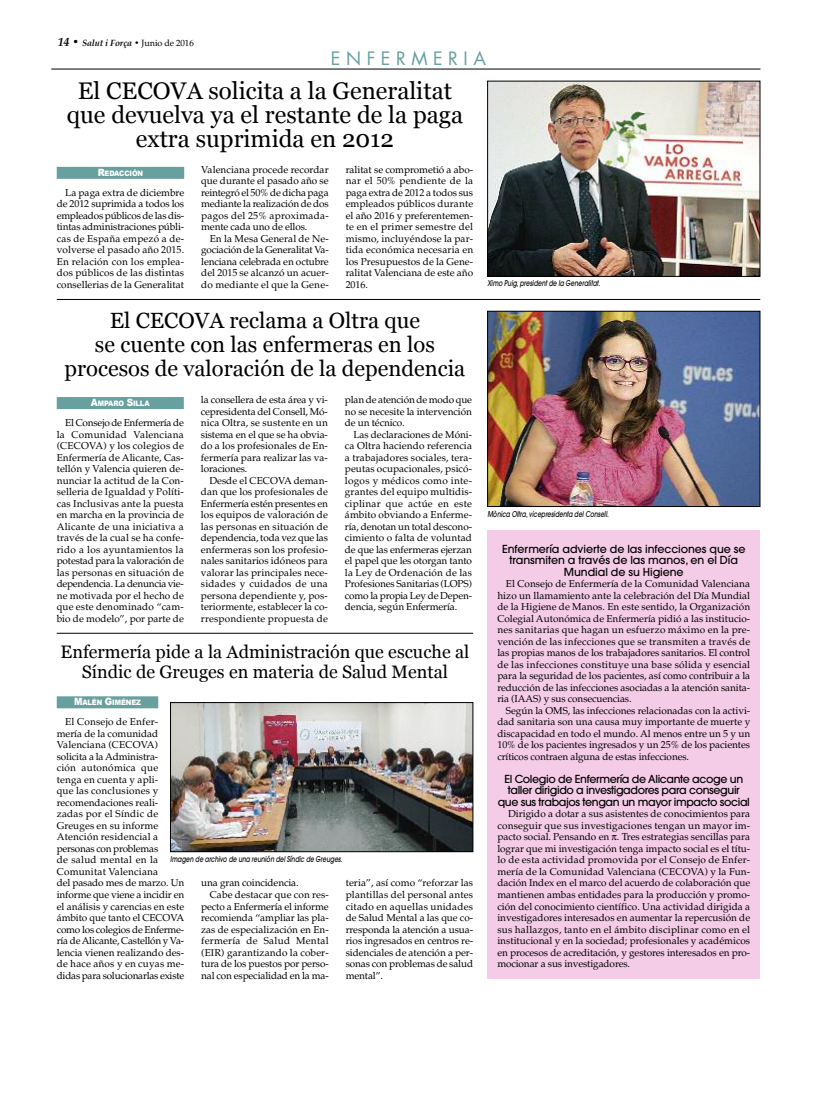
<style>
.page{position:relative;width:817px;height:1096px;background:#fff}
.page>*{position:absolute;margin:0;border:0;box-sizing:border-box;transform-origin:0 0}
.t1{font:24px/24px "Georgia";color:#000;text-align:center}
.t2{font:22px/24px "Georgia";color:#000;text-align:center}
.t3{font:18px/20px "Georgia";color:#000;text-align:center}
.t4{font:18px "Futura";letter-spacing:.31em;color:#689f9f}
.t5{font:500 11px/11.5px "Avant Garde";letter-spacing:-.035em;color:#000;text-align:center}
.t6{font:500 11px/11.5px "Avant Garde";letter-spacing:-.005em;color:#000;text-align:center}
.t7{font:10px/11.5px "Palatino";color:#000;text-align:justify}
.t8{font:10px "Palatino";letter-spacing:.025em;color:#000}
.t9{font:italic 700 9px "Palatino";letter-spacing:-.01em;color:#000}
.t10{font:italic 500 8px "Avant Garde";color:#000;scale:.75 1}
.t11{font:900 7.5px "Arial";letter-spacing:-.02em;color:#fff;scale:.9 1}
.s1{font-size:12px}
.s2{font-weight:400;font-style:normal}
.s3{font-size:10px}
</style>
<div class="page">
<div style="left:57px;top:397px;width:127px;height:12px;background:#689f9f"></div>
<div style="left:487px;top:529px;width:272px;height:449px;background:#f4cce8"></div>
<hr style="left:51px;top:69px;width:709px;height:1px;background:#000">
<div style="left:57px;top:167px;width:127px;height:12px;background:#689f9f"></div>
<img style="left:489px;top:83px;width:268px;height:191px">
<div style="left:487px;top:81px;width:272px;height:195px;border:1px solid #000"></div>
<img style="left:489px;top:313px;width:268px;height:191px">
<div style="left:487px;top:311px;width:272px;height:195px;border:1px solid #000"></div>
<div style="left:57px;top:696px;width:101px;height:12px;background:#689f9f"></div>
<img style="left:172px;top:704px;width:299px;height:145px">
<div style="left:170px;top:702px;width:303px;height:149px;border:1px solid #000"></div>
<hr style="left:57px;top:299px;width:702px;height:1px;background:#000">
<hr style="left:57px;top:633px;width:416px;height:1px;background:#000">
<p class="t9" style="left:58px;top:39px;width:137px"><span class="s1">14 •</span> Salut i Força • <span class="s2">Junio de 2016</span></p>
<h3 class="t4" style="left:331px;top:50px;width:156px">ENFERMERIA</h3>
<h1 class="t1" style="left:67px;top:78px;width:398px">El CECOVA solicita a la Generalitat que devuelva ya el restante de la paga extra suprimida en 2012</h1>
<p class="t11" style="left:98px;top:167px;width:52px"><span class="s3">R</span>EDACCIÓN</p>
<p class="t7" style="left:57px;top:187px;width:129px;text-indent:9px">La paga extra de diciembre de 2012 suprimida a todos los empleados públicos de las dis&shy;tintas administraciones públi&shy;cas de España empezó a de&shy;volverse el pasado año 2015.<br>En relación con los emplea&shy;dos públicos de las distintas consellerias de la Generalitat</p>
<p class="t7" style="left:201px;top:164px;width:129px">Valenciana procede recordar que durante el pasado año se reintegró el 50% de dicha paga mediante la realización de dos pagos del 25% aproximada&shy;mente cada uno de ellos.</p>
<p class="t7" style="left:201px;top:233px;width:129px;text-indent:9px">En la Mesa General de Ne&shy;gociación de la Generalitat Va&shy;lenciana celebrada en octubre del 2015 se alcanzó un acuer&shy;do mediante el que la Gene-</p>
<p class="t7" style="left:345px;top:164px;width:129px">ralitat se comprometió a abo&shy;nar el 50% pendiente de la paga extra de 2012 a todos sus empleados públicos durante el año 2016 y preferentemen&shy;te en el primer semestre del mismo, incluyéndose la par&shy;tida económica necesaria en los Presupuestos de la Gene&shy;ralitat Valenciana de este año 2016.</p>
<p class="t10" style="left:487px;top:280px;width:152px">Ximo Puig, president de la Generalitat.</p>
<h2 class="t2" style="left:65px;top:308px;width:402px">El CECOVA reclama a Oltra que<br>se cuente con las enfermeras en los procesos de valoración de la dependencia</h2>
<p class="t11" style="left:91px;top:397px;width:67px"><span class="s3">A</span>MPARO <span class="s3">S</span>ILLA</p>
<p class="t7" style="left:57px;top:417px;width:128px;text-indent:9px">El Consejo de Enfermería de la Comunidad Valenciana (CECOVA) y los colegios de Enfermería de Alicante, Cas&shy;tellón y Valencia quieren de&shy;nunciar la actitud de la Con&shy;selleria de Igualdad y Políti&shy;cas Inclusivas ante la puesta en marcha en la provincia de Alicante de una iniciativa a través de la cual se ha confe&shy;rido a los ayuntamientos la potestad para la valoración de las personas en situación de dependencia. La denuncia vie&shy;ne motivada por el hecho de que este denominado “cam&shy;bio de modelo”, por parte de</p>
<p class="t7" style="left:201px;top:394px;width:128px">la consellera de esta área y vi&shy;cepresidenta del Consell, Mó&shy;nica Oltra, se sustente en un sistema en el que se ha obvia&shy;do a los profesionales de En&shy;fermería para realizar las va&shy;loraciones.</p>
<p class="t7" style="left:201px;top:474px;width:128px;text-indent:9px">Desde el CECOVA deman&shy;dan que los profesionales de Enfermería estén presentes en los equipos de valoración de las personas en situación de dependencia, toda vez que las enfermeras son los profesio&shy;nales sanitarios idóneos para valorar las principales nece&shy;sidades y cuidados de una persona dependiente y, pos&shy;teriormente, establecer la co&shy;rrespondiente propuesta de</p>
<p class="t7" style="left:345px;top:394px;width:128px">plan de atención de modo que no se necesite la intervención de un técnico.</p>
<p class="t7" style="left:345px;top:428px;width:128px;text-indent:9px">Las declaraciones de Móni&shy;ca Oltra haciendo referencia a trabajadores sociales, tera&shy;peutas ocupacionales, psicó&shy;logos y médicos como inte&shy;grantes del equipo multidis&shy;ciplinar que actúe en este ámbito obviando a Enferme&shy;ría, denotan un total descono&shy;cimiento o falta de voluntad de que las enfermeras ejerzan el papel que les otorgan tanto la Ley de Ordenación de las Profesiones Sanitarias (LOPS) como la propia Ley de Depen&shy;dencia, según Enfermería.</p>
<h3 class="t3" style="left:61px;top:642px;width:410px">Enfermería pide a la Administración que escuche al<br>Síndic de Greuges en materia de Salud Mental</h3>
<p class="t11" style="left:74px;top:696px;width:76px"><span class="s3">M</span>ALÉN <span class="s3">G</span>IMÉNEZ</p>
<p class="t7" style="left:57px;top:716px;width:129px;text-align:left;text-indent:9px">El Consejo de Enfer&shy;mería de la comunidad<br>Valenciana (CECOVA) solicita a laAdministra-<br>ción autonómica que tenga en cuenta y apli-<br>que las conclusiones y recomendaciones reali&shy;zadas por el Síndic de<br>Greuges en su informe<br>Atención residencial a personas con problemas<br>de salud mental en la<br>Comunitat Valenciana<br>del pasado mes de marzo. Un informe que viene a incidir en el análisis y carencias en este ámbito que tanto el CECOVA como los colegios de Enferme&shy;ría deAlicante, Castellón y Va&shy;lencia vienen realizando des&shy;de hace años y en cuyas me&shy;didas para solucionarlas existe</p>
<p class="t10" style="left:170px;top:855px;width:231px">Imagen de archivo de una reunión del Síndic de Greuges.</p>
<p class="t7" style="left:345px;top:877px;width:129px">teria”, así como “reforzar las plantillas del personal antes citado en aquellas unidades de Salud Mental a las que co&shy;rresponda la atención a usua&shy;rios ingresados en centros re&shy;sidenciales de atención a per&shy;sonas con problemas de salud mental”.</p>
<p class="t7" style="left:201px;top:877px;width:99px">una gran coincidencia.</p>
<p class="t7" style="left:210px;top:888px;width:120px">Cabe destacar que con res-</p>
<p class="t7" style="left:201px;top:900px;width:129px">pecto a Enfermería el informe</p>
<p class="t7" style="left:201px;top:911px;width:129px">recomienda “ampliar las pla-</p>
<p class="t7" style="left:201px;top:923px;width:129px">zas de especialización en En-</p>
<p class="t8" style="left:201px;top:934px;width:129px">fermería de Salud Mental</p>
<p class="t7" style="left:201px;top:946px;width:129px">(EIR) garantizando la cober-</p>
<p class="t7" style="left:201px;top:957px;width:129px">tura de los puestos por perso-</p>
<p class="t7" style="left:201px;top:969px;width:129px">nal con especialidad en la ma-</p>
<p class="t10" style="left:487px;top:510px;width:163px">Mònica Oltra, vicepresidenta del Consell.</p>
<p class="t6" style="left:502px;top:543px;width:245px">Enfermería advierte de las infecciones que se transmiten a través de las manos, en el Día<br>Mundial de su Higiene</p>
<p class="t7" style="left:497px;top:578px;width:254px;text-indent:9px">El Consejo de Enfermería de la Comunidad Valenciana hizo un llamamiento ante la celebración del Día Mundial de la Higiene de Manos. En este sentido, la Organización Colegial Autonómica de Enfermería pidió a las institucio&shy;nes sanitarias que hagan un esfuerzo máximo en la pre&shy;vención de las infecciones que se transmiten a través de las propias manos de los trabajadores sanitarios. El control de las infecciones constituye una base sólida y esencial para la seguridad de los pacientes, así como contribuir a la reducción de las infecciones asociadas a la atención sanita&shy;ria (IAAS) y sus consecuencias.</p>
<p class="t7" style="left:497px;top:704px;width:254px;text-indent:9px">Según la OMS, las infecciones relacionadas con la activi&shy;dad sanitaria son una causa muy importante de muerte y discapacidad en todo el mundo. Al menos entre un 5 y un 10% de los pacientes ingresados y un 25% de los pacientes críticos contraen alguna de estas infecciones.</p>
<p class="t5" style="left:497px;top:773px;width:253px">El Colegio de Enfermería de Alicante acoge un taller dirigido a investigadores para conseguir que sus trabajos tengan un mayor impacto social</p>
<p class="t7" style="left:497px;top:808px;width:254px;text-indent:11px">Dirigido a dotar a sus asistentes de conocimientos para conseguir que sus investigaciones tengan un mayor im&shy;pacto social. Pensando en . Tres estrategias sencillas para lograr que mi investigación tenga impacto social es el títu&shy;lo de esta actividad promovida por el Consejo de Enfer&shy;mería de la Comunidad Valenciana (CECOVA) y la Fun&shy;dación Index en el marco del acuerdo de colaboración que mantienen ambas entidades para la producción y promo&shy;ción del conocimiento científico. Una actividad dirigida a investigadores interesados en aumentar la repercusión de sus hallazgos, tanto en el ámbito disciplinar como en el institucional y en la sociedad; profesionales y académicos en procesos de acreditación, y gestores interesados en pro&shy;mocionar a sus investigadores.</p>
</div>
